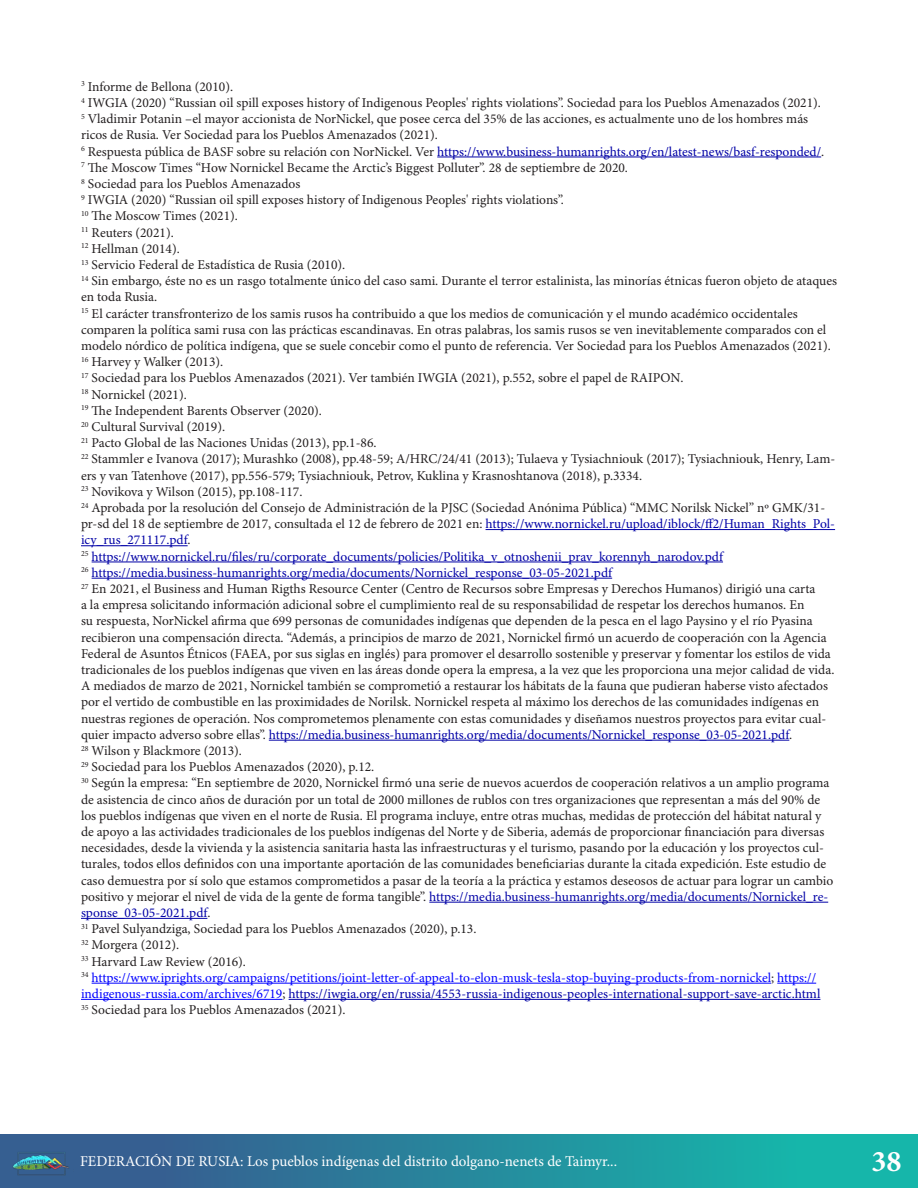
<style>
.page{position:relative;width:918px;height:1188px;background:#fff}
.page>*{position:absolute;margin:0;border:0;box-sizing:border-box;transform-origin:0 0}
.t1{font:700 30px "Minion Pro";color:#fff}
.t2{font:15px "Minion Pro";color:#fff}
.t3{font:13.5px/16.2px "Minion Pro";color:#231f20}
.s1{color:#0000a6}
.s2{color:#00f}
</style>
<div class="page">
<div style="left:0;top:1134px;width:918px;height:54px;background:linear-gradient(to right,#3b528d,#13bfad)"></div>
<img style="left:9px;top:1149px;width:65px;height:32px">
<hr style="left:437px;top:157px;width:384px;height:1px;background:#0000a6">
<hr style="left:486px;top:529px;width:349px;height:1px;background:#0000a6">
<hr style="left:81px;top:545px;width:107px;height:1px;background:#0000a6">
<hr style="left:92px;top:562px;width:631px;height:1px;background:#0000a6">
<hr style="left:92px;top:578px;width:520px;height:1px;background:#0000a6">
<hr style="left:269px;top:740px;width:520px;height:1px;background:#0000a6">
<hr style="left:429px;top:902px;width:399px;height:1px;background:#0000a6">
<hr style="left:81px;top:918px;width:126px;height:1px;background:#0000a6">
<hr style="left:92px;top:983px;width:679px;height:1px;background:#00f">
<hr style="left:777px;top:983px;width:39px;height:1px;background:#00f">
<hr style="left:81px;top:999px;width:201px;height:1px;background:#00f">
<hr style="left:289px;top:999px;width:531px;height:1px;background:#0000a6">
<p class="t3" style="left:81px;top:79px;width:758px"><sup>3</sup> Informe de Bellona (2010).<br><sup>4</sup> IWGIA (2020) “Russian oil spill exposes history of Indigenous Peoples' rights violations”. Sociedad para los Pueblos Amenazados (2021).<br><sup>5</sup> Vladimir Potanin –el mayor accionista de NorNickel, que posee cerca del 35% de las acciones, es actualmente uno de los hombres más ricos de Rusia. Ver Sociedad para los Pueblos Amenazados (2021).<br><sup>6</sup> Respuesta pública de BASF sobre su relación con NorNickel. Ver <span class="s1">https://www.business-humanrights.org/en/latest-news/basf-responded/</span>.<br><sup>7</sup> The Moscow Times “How Nornickel Became the Arctic’s Biggest Polluter”. 28 de septiembre de 2020.<br><sup>8</sup> Sociedad para los Pueblos Amenazados<br><sup>9</sup> IWGIA (2020) “Russian oil spill exposes history of Indigenous Peoples' rights violations”.<br><sup>10</sup> The Moscow Times (2021).<br><sup>11</sup> Reuters (2021).<br><sup>12</sup> Hellman (2014).<br><sup>13</sup> Servicio Federal de Estadística de Rusia (2010).<br><sup>14</sup> Sin embargo, éste no es un rasgo totalmente único del caso sami. Durante el terror estalinista, las minorías étnicas fueron objeto de ataques en toda Rusia.<br><sup>15</sup> El carácter transfronterizo de los samis rusos ha contribuido a que los medios de comunicación y el mundo académico occidentales comparen la política sami rusa con las prácticas escandinavas. En otras palabras, los samis rusos se ven inevitablemente comparados con el modelo nórdico de política indígena, que se suele concebir como el punto de referencia. Ver Sociedad para los Pueblos Amenazados (2021).<br><sup>16</sup> Harvey y Walker (2013).<br><sup>17</sup> Sociedad para los Pueblos Amenazados (2021). Ver también IWGIA (2021), p.552, sobre el papel de RAIPON.<br><sup>18</sup> Nornickel (2021).<br><sup>19</sup> The Independent Barents Observer (2020).<br><sup>20</sup> Cultural Survival (2019).<br><sup>21</sup> Pacto Global de las Naciones Unidas (2013), pp.1-86.<br><sup>22</sup> Stammler e Ivanova (2017); Murashko (2008), pp.48-59; A/HRC/24/41 (2013); Tulaeva y Tysiachniouk (2017); Tysiachniouk, Henry, Lam&shy;ers y van Tatenhove (2017), pp.556-579; Tysiachniouk, Petrov, Kuklina y Krasnoshtanova (2018), p.3334.<br><sup>23</sup> Novikova y Wilson (2015), pp.108-117.<br><sup>24</sup> Aprobada por la resolución del Consejo de Administración de la PJSC (Sociedad Anónima Pública) “MMC Norilsk Nickel” nº GMK/31- pr-sd del 18 de septiembre de 2017, consultada el 12 de febrero de 2021 en: <span class="s1">https://www.nornickel.ru/upload/iblock/ff2/Human_Rights_Pol&shy;icy_rus_271117.pdf</span>.<br><sup>25</sup> <span class="s1">https://www.nornickel.ru/files/ru/corporate_documents/policies/Politika_v_otnoshenii_prav_korennyh_narodov.pdf<br></span><sup>26</sup> <span class="s1">https://media.business-humanrights.org/media/documents/Nornickel_response_03-05-2021.pdf<br></span><sup>27</sup> En 2021, el Business and Human Rigths Resource Center (Centro de Recursos sobre Empresas y Derechos Humanos) dirigió una carta<br>a la empresa solicitando información adicional sobre el cumplimiento real de su responsabilidad de respetar los derechos humanos. En<br>su respuesta, NorNickel afirma que 699 personas de comunidades indígenas que dependen de la pesca en el lago Paysino y el río Pyasina recibieron una compensación directa. “Además, a principios de marzo de 2021, Nornickel firmó un acuerdo de cooperación con la Agencia Federal de Asuntos Étnicos (FAEA, por sus siglas en inglés) para promover el desarrollo sostenible y preservar y fomentar los estilos de vida tradicionales de los pueblos indígenas que viven en las áreas donde opera la empresa, a la vez que les proporciona una mejor calidad de vida.<br>A mediados de marzo de 2021, Nornickel también se comprometió a restaurar los hábitats de la fauna que pudieran haberse visto afectados por el vertido de combustible en las proximidades de Norilsk. Nornickel respeta al máximo los derechos de las comunidades indígenas en nuestras regiones de operación. Nos comprometemos plenamente con estas comunidades y diseñamos nuestros proyectos para evitar cual&shy;quier impacto adverso sobre ellas”. <span class="s1">https://media.business-humanrights.org/media/documents/Nornickel_response_03-05-2021.pdf</span>.<br><sup>28</sup> Wilson y Blackmore (2013).<br><sup>29</sup> Sociedad para los Pueblos Amenazados (2020), p.12.<br><sup>30</sup> Según la empresa: “En septiembre de 2020, Nornickel firmó una serie de nuevos acuerdos de cooperación relativos a un amplio programa de asistencia de cinco años de duración por un total de 2000 millones de rublos con tres organizaciones que representan a más del 90% de los pueblos indígenas que viven en el norte de Rusia. El programa incluye, entre otras muchas, medidas de protección del hábitat natural y de apoyo a las actividades tradicionales de los pueblos indígenas del Norte y de Siberia, además de proporcionar financiación para diversas necesidades, desde la vivienda y la asistencia sanitaria hasta las infraestructuras y el turismo, pasando por la educación y los proyectos cul&shy;turales, todos ellos definidos con una importante aportación de las comunidades beneficiarias durante la citada expedición. Este estudio de caso demuestra por sí solo que estamos comprometidos a pasar de la teoría a la práctica y estamos deseosos de actuar para lograr un cambio positivo y mejorar el nivel de vida de la gente de forma tangible”. <span class="s1">https://media.business-humanrights.org/media/documents/Nornickel_re&shy;sponse_03-05-2021.pdf</span>.<br><sup>31</sup> Pavel Sulyandziga, Sociedad para los Pueblos Amenazados (2020), p.13.<br><sup>32</sup> Morgera (2012).<br><sup>33</sup> Harvard Law Review (2016).<br><sup>34</sup> <span class="s2">https://www.iprights.org/campaigns/petitions/joint-letter-of-appeal-to-elon-musk-tesla-stop-buying-products-from-nornickel</span>; <span class="s2">https:// indigenous-russia.com/archives/6719</span>; <span class="s1">https://iwgia.org/en/russia/4553-russia-indigenous-peoples-international-support-save-arctic.html<br></span><sup>35</sup> Sociedad para los Pueblos Amenazados (2021).</p>
<p class="t2" style="left:80px;top:1153px;width:539px">FEDERACIÓN DE RUSIA: Los pueblos indígenas del distrito dolgano-nenets de Taimyr...</p>
<h1 class="t1" style="left:871px;top:1140px;width:32px">38</h1>
</div>
